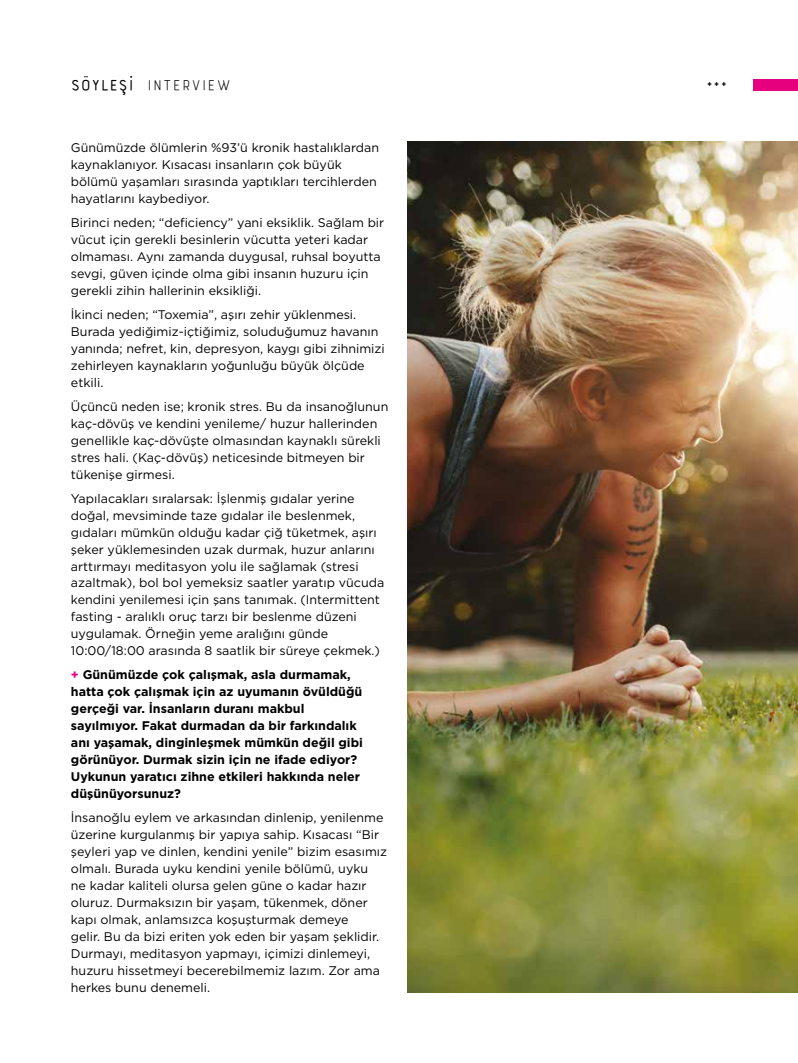
<style>
.page{position:relative;width:798px;height:1063px;background:#fff}
.page>*{position:absolute;margin:0;border:0;box-sizing:border-box;transform-origin:0 0}
.t1{font:500 17.5px "Bourton Line";color:#000}
.t2{font:700 17.5px "Bourton Line";color:#000}
.t3{font:12.5px/17px "Gotham";color:#000}
.t4{font:700 12.5px/17px "Gotham";color:#000}
.s1{font-weight:700}
.s2{color:#e6007d}
</style>
<div class="page">
<div style="left:753px;top:80px;width:44px;height:11px;background:#e6007d"></div>
<img style="left:407px;top:142px;width:390px;height:850px">
<h1 class="t1" style="left:71px;top:74px;width:162px"><span class="s1">SÖYLEŞİ</span> INTERVIEW</h1>
<h1 class="t2" style="left:705px;top:74px;width:23px">+++</h1>
<p class="t3" style="left:71px;top:139px;width:310px">Günümüzde ölümlerin %93’ü kronik hastalıklardan kaynaklanıyor. Kısacası insanların çok büyük bölümü yaşamları sırasında yaptıkları tercihlerden hayatlarını kaybediyor.</p>
<p class="t3" style="left:71px;top:214px;width:315px">Birinci neden; “deficiency” yani eksiklik. Sağlam bir vücut için gerekli besinlerin vücutta yeteri kadar olmaması. Aynı zamanda duygusal, ruhsal boyutta sevgi, güven içinde olma gibi insanın huzuru için gerekli zihin hallerinin eksikliği.</p>
<p class="t3" style="left:71px;top:305px;width:315px">İkinci neden; “Toxemia”, aşırı zehir yüklenmesi.<br>Burada yediğimiz-içtiğimiz, soluduğumuz havanın yanında; nefret, kin, depresyon, kaygı gibi zihnimizi zehirleyen kaynakların yoğunluğu büyük ölçüde etkili.</p>
<p class="t3" style="left:71px;top:397px;width:319px">Üçüncü neden ise; kronik stres. Bu da insanoğlunun kaç-dövüş ve kendini yenileme/ huzur hallerinden genellikle kaç-dövüşte olmasından kaynaklı sürekli stres hali. (Kaç-dövüş) neticesinde bitmeyen bir tükenişe girmesi.</p>
<p class="t3" style="left:71px;top:489px;width:315px">Yapılacakları sıralarsak: İşlenmiş gıdalar yerine doğal, mevsiminde taze gıdalar ile beslenmek, gıdaları mümkün olduğu kadar çiğ tüketmek, aşırı şeker yüklemesinden uzak durmak, huzur anlarını arttırmayı meditasyon yolu ile sağlamak (stresi azaltmak), bol bol yemeksiz saatler yaratıp vücuda kendini yenilemesi için şans tanımak. (Intermittent fasting - aralıklı oruç tarzı bir beslenme düzeni uygulamak. Örneğin yeme aralığını günde 10:00/18:00 arasında 8 saatlik bir süreye çekmek.)</p>
<p class="t4" style="left:71px;top:666px;width:293px"><span class="s2">+</span> Günümüzde çok çalışmak, asla durmamak, hatta çok çalışmak için az uyumanın övüldüğü gerçeği var. İnsanların duranı makbul sayılmıyor. Fakat durmadan da bir farkındalık anı yaşamak, dinginleşmek mümkün değil gibi görünüyor. Durmak sizin için ne ifade ediyor?<br>Uykunun yaratıcı zihne etkileri hakkında neler düşünüyorsunuz?</p>
<p class="t3" style="left:71px;top:809px;width:317px">İnsanoğlu eylem ve arkasından dinlenip, yenilenme üzerine kurgulanmış bir yapıya sahip. Kısacası “Bir şeyleri yap ve dinlen, kendini yenile” bizim esasımız olmalı. Burada uyku kendini yenile bölümü, uyku<br>ne kadar kaliteli olursa gelen güne o kadar hazır oluruz. Durmaksızın bir yaşam, tükenmek, döner kapı olmak, anlamsızca koşuşturmak demeye<br>gelir. Bu da bizi eriten yok eden bir yaşam şeklidir.<br>Durmayı, meditasyon yapmayı, içimizi dinlemeyi, huzuru hissetmeyi becerebilmemiz lazım. Zor ama herkes bunu denemeli.</p>
</div>
